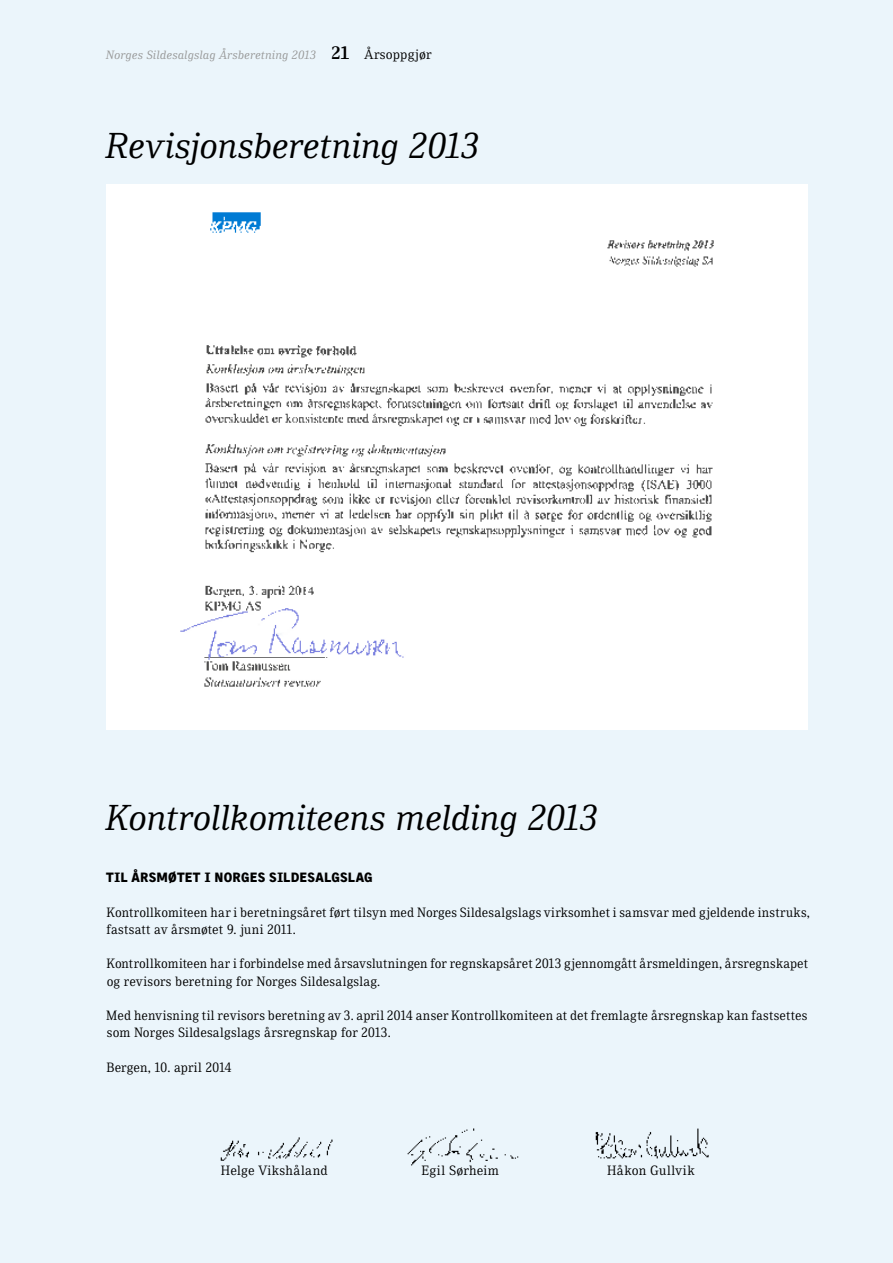
<style>
.page{position:relative;width:893px;height:1263px;background:#ebf5fb}
.page>*{position:absolute;margin:0;border:0;box-sizing:border-box;transform-origin:0 0}
.t1{font:italic 36px "Skopex Serif";color:#000}
.t2{font:13.5px/17.2px "Skopex Serif";letter-spacing:.015em;color:#000}
.t3{font:900 13.5px "Skopex Gothic";letter-spacing:.015em;color:#000}
.t4{font:italic 12px "Skopex Serif";letter-spacing:.025em;color:#989999}
.s1{font-weight:700;font-style:normal;font-size:18px;color:#000}
.s2{font-style:normal;font-size:13.5px;color:#000}
</style>
<div class="page">
<div style="left:106px;top:184px;width:702px;height:546px;background:#fff"></div>
<img style="left:201px;top:344px;width:514px;height:269px">
<img style="left:201px;top:661px;width:123px;height:27px">
<img style="left:179px;top:608px;width:228px;height:53px">
<img style="left:201px;top:655px;width:186px;height:5px">
<img style="left:604px;top:239px;width:111px;height:28px">
<img style="left:208px;top:210px;width:54px;height:24px">
<img style="left:220px;top:1137px;width:113px;height:24px">
<img style="left:407px;top:1128px;width:112px;height:38px">
<img style="left:595px;top:1128px;width:114px;height:31px">
<p class="t4" style="left:106px;top:48px;width:327px">Norges Sildesalgslag Årsberetning 2013 <span class="s1">21</span> <span class="s2">Årsoppgjør</span></p>
<h1 class="t1" style="left:106px;top:124px;width:375px">Revisjonsberetning 2013</h1>
<h1 class="t1" style="left:106px;top:797px;width:494px">Kontrollkomiteens melding 2013</h1>
<p class="t3" style="left:106px;top:869px;width:268px">TIL ÅRSMØTET I NORGES SILDESALGSLAG</p>
<p class="t2" style="left:106px;top:903px;width:705px">Kontrollkomiteen har i beretningsåret ført tilsyn med Norges Sildesalgslags virksomhet i samsvar med gjeldende instruks, fastsatt av årsmøtet 9. juni 2011.</p>
<p class="t2" style="left:106px;top:955px;width:703px">Kontrollkomiteen har i forbindelse med årsavslutningen for regnskapsåret 2013 gjennomgått årsmeldingen, årsregnskapet og revisors beretning for Norges Sildesalgslag.</p>
<p class="t2" style="left:106px;top:1007px;width:703px">Med henvisning til revisors beretning av 3. april 2014 anser Kontrollkomiteen at det fremlagte årsregnskap kan fastsettes som Norges Sildesalgslags årsregnskap for 2013.</p>
<p class="t2" style="left:106px;top:1058px;width:127px">Bergen, 10. april 2014</p>
<p class="t2" style="left:221px;top:1162px;width:108px">Helge Vikshåland</p>
<p class="t2" style="left:422px;top:1162px;width:79px">Egil Sørheim</p>
<p class="t2" style="left:607px;top:1162px;width:89px">Håkon Gullvik</p>
</div>
